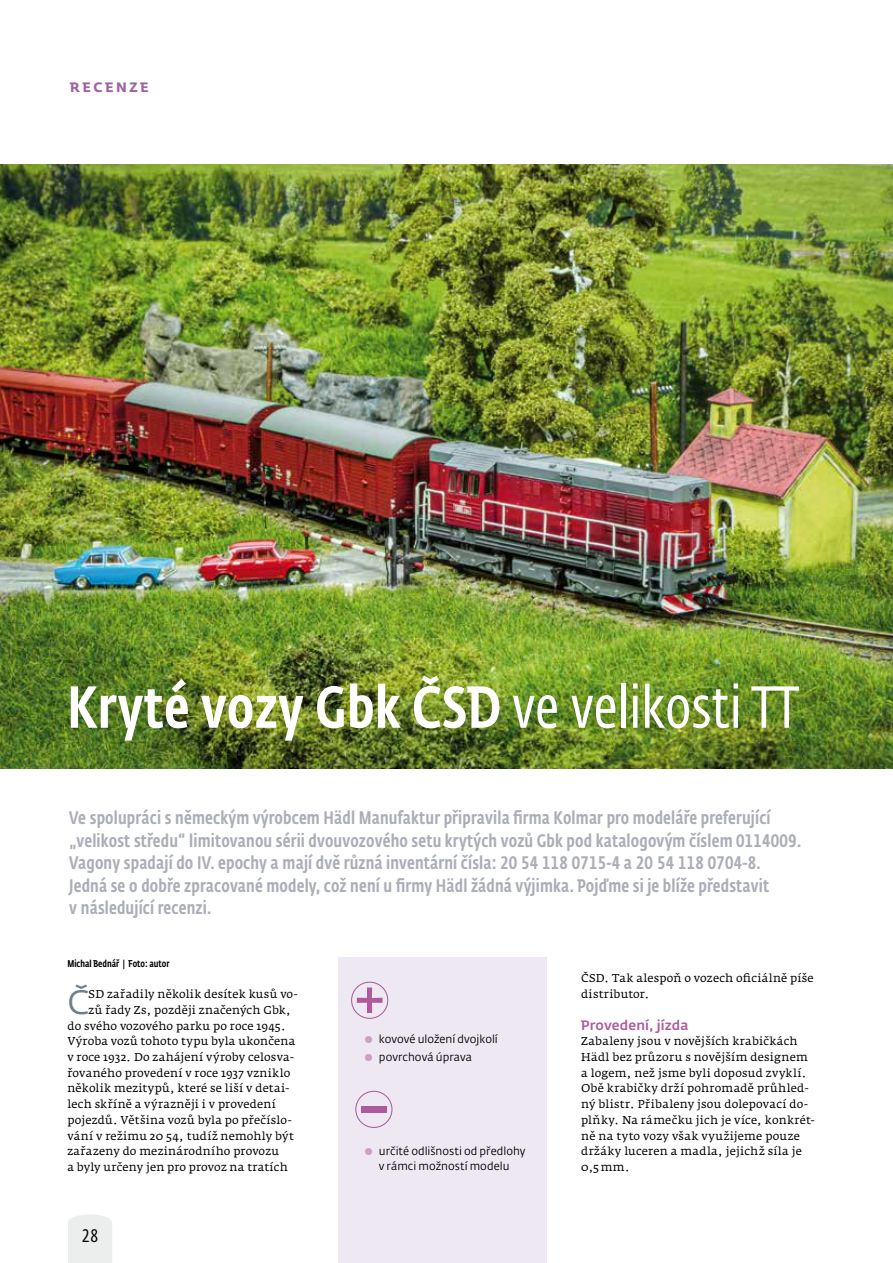
<style>
.page{position:relative;width:893px;height:1263px;background:#fff}
.page>*{position:absolute;margin:0;border:0;box-sizing:border-box;transform-origin:0 0}
.t1{font:500 58.5px "CD Fedra Cond Pro";letter-spacing:.01em;color:#fff}
.t2{font:33.45px "CD Fedra";color:#707e8c}
.t3{font:500 18px/22.5px "CD Fedra Cond Pro";letter-spacing:.01em;color:#abaeb7}
.t4{font:18px "CD Fedra Cond Pro";color:#000}
.t5{font:500 13.5px "CD Fedra";letter-spacing:.005em;color:#ad5b9b}
.t6{font:700 13.5px "CD Fedra";letter-spacing:.185em;color:#9e63a1}
.t7{font:11.25px/15.8px "Fedra Serif A Pro";letter-spacing:.02em;color:#000}
.t8{font:11.25px/15px "CD Fedra";letter-spacing:.005em;color:#000;text-align:center}
.t9{font:500 9.75px "CD Fedra Cond Pro";color:#000}
.s1{font-weight:400}
.s2{font-size:12.75px;color:#cca0c6}
</style>
<div class="page">
<div style="left:68px;top:1214px;width:44px;height:49px;background:#eceded"></div>
<img style="left:0;top:164px;width:893px;height:604px">
<div style="left:338px;top:958px;width:209px;height:305px;background:#eee8f3"></div>
<div style="left:355px;top:1091px;width:37px;height:37px;border:1px solid #a55f9e;border-radius:50%"></div>
<div style="left:361px;top:1106px;width:26px;height:6px;background:#ad5b9b"></div>
<div style="left:351px;top:982px;width:37px;height:37px;border:1px solid #a55f9e;border-radius:50%"></div>
<svg style="left:357px;top:987px;width:25px;height:26px"></svg>
<p class="t6" style="left:70px;top:78px;width:80px">RECENZE</p>
<h1 class="t1" style="left:67px;top:673px;width:733px">Kryté vozy Gbk ČSD <span class="s1">ve velikosti TT</span></h1>
<p class="t3" style="left:69px;top:807px;width:734px">Ve spolupráci s německým výrobcem Hädl Manufaktur připravila firma Kolmar pro modeláře preferující „velikost středu“ limitovanou sérii dvouvozového setu krytých vozů Gbk pod katalogovým číslem 0114009.<br>Vagony spadají do IV. epochy a mají dvě různá inventární čísla: 20 54 118 0715-4 a 20 54 118 0704-8.<br>Jedná se o dobře zpracované modely, což není u firmy Hädl žádná výjimka. Pojďme si je blíže představit<br>v následující recenzi.</p>
<p class="t9" style="left:67px;top:957px;width:104px">Michal Bednář | Foto: autor</p>
<h2 class="t2" style="left:67px;top:983px;width:23px">Č</h2>
<p class="t7" style="left:89px;top:986px;width:211px">SD zařadily několik desítek kusů vo-</p>
<p class="t7" style="left:89px;top:1002px;width:204px">zů řady Zs, později značených Gbk,</p>
<p class="t7" style="left:67px;top:1018px;width:220px">do svého vozového parku po roce 1945.</p>
<p class="t7" style="left:67px;top:1033px;width:229px">Výroba vozů tohoto typu byla ukončena</p>
<p class="t7" style="left:67px;top:1049px;width:228px">v roce 1932. Do zahájení výroby celosva-</p>
<p class="t7" style="left:67px;top:1065px;width:224px">řovaného provedení v roce 1937 vzniklo</p>
<p class="t7" style="left:67px;top:1081px;width:223px">několik mezitypů, které se liší v detai-</p>
<p class="t7" style="left:67px;top:1096px;width:210px">lech skříně a výrazněji i v provedení</p>
<p class="t7" style="left:67px;top:1112px;width:226px">pojezdů. Většina vozů byla po přečíslo-</p>
<p class="t7" style="left:67px;top:1128px;width:228px">vání v režimu 20 54, tudíž nemohly být</p>
<p class="t7" style="left:67px;top:1143px;width:213px">zařazeny do mezinárodního provozu</p>
<p class="t7" style="left:67px;top:1159px;width:222px">a byly určeny jen pro provoz na tratích</p>
<h3 class="t4" style="left:82px;top:1226px;width:18px">28</h3>
<p class="t8" style="left:364px;top:1032px;width:136px"><span class="s2">●</span> kovové uložení dvojkolí</p>
<p class="t8" style="left:364px;top:1050px;width:110px"><span class="s2">●</span> povrchová úprava</p>
<p class="t8" style="left:364px;top:1144px;width:163px"><span class="s2">●</span> určité odlišnosti od předlohy v rámci možností modelu</p>
<p class="t7" style="left:581px;top:970px;width:234px">ČSD. Tak alespoň o vozech oficiálně píše distributor.</p>
<p class="t5" style="left:581px;top:1016px;width:109px">Provedení, jízda</p>
<p class="t7" style="left:581px;top:1033px;width:235px">Zabaleny jsou v novějších krabičkách Hädl bez průzoru s novějším designem a logem, než jsme byli doposud zvyklí.<br>Obě krabičky drží pohromadě průhled&shy;ný blistr. Přibaleny jsou dolepovací do&shy;plňky. Na rámečku jich je více, konkrét&shy;ně na tyto vozy však využijeme pouze držáky luceren a madla, jejichž síla je 0,5mm.</p>
</div>
